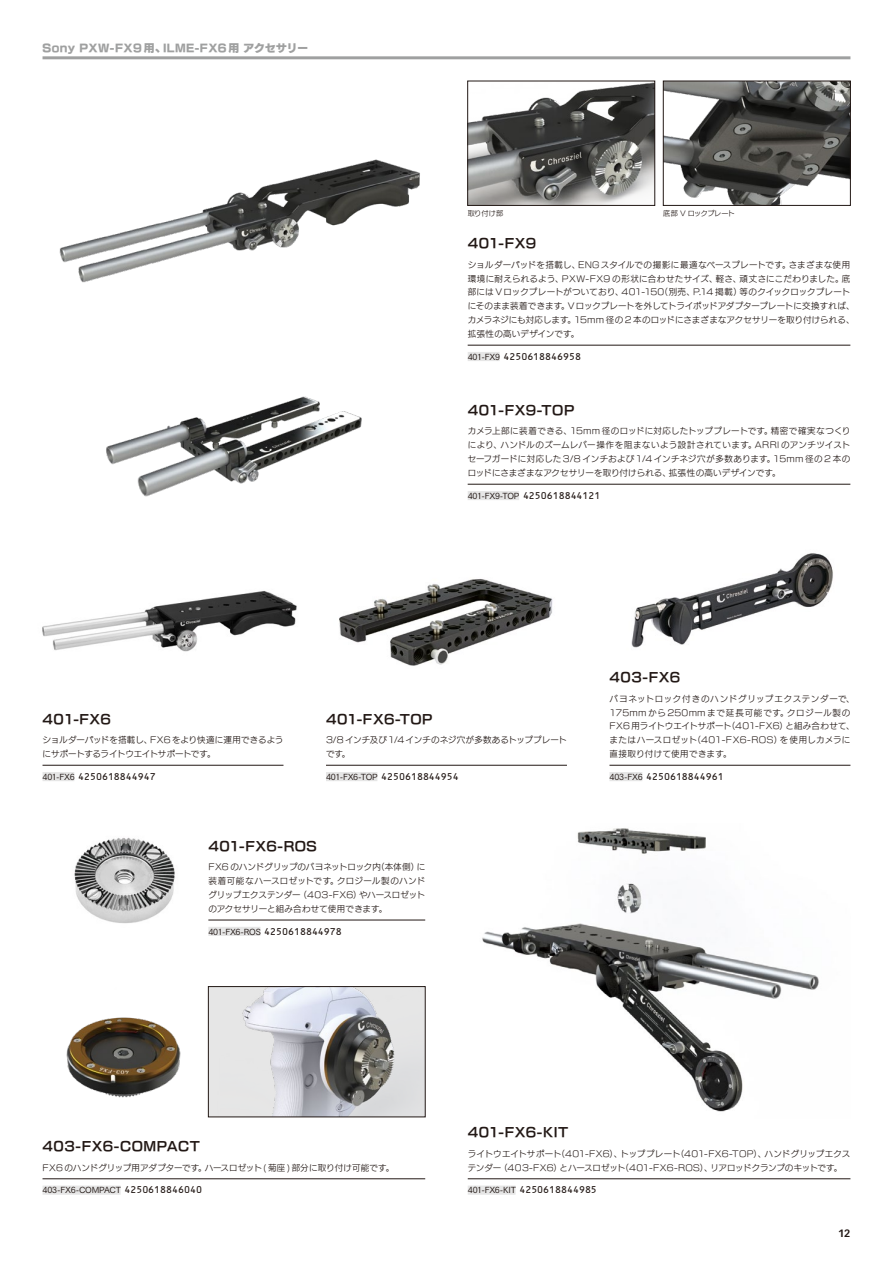
<style>
.page{position:relative;width:893px;height:1263px;background:#fff}
.page>*{position:absolute;margin:0;border:0;box-sizing:border-box;transform-origin:0 0}
.t1{font:12.75px "New Rodin Pro B";letter-spacing:.04em;color:#221815}
.t2{font:10.65px "New Rodin Pro EB";letter-spacing:.035em;color:#9fa0a0}
.t3{font:700 10.5px "Vectora LT Std";color:#221815}
.t4{font:9.6px "Optical B Normal";letter-spacing:-.075em;color:#221815}
.t5{font:8.55px/13.8px "New Rodin Pro M";letter-spacing:.015em;color:#221815}
.t6{font:8.55px/13.8px "New Rodin Pro M";letter-spacing:.05em;color:#221815}
.t7{font:8.55px/13.8px "New Rodin Pro M";letter-spacing:-.01em;color:#221815}
.t8{font:8.55px "Tsuku Go Pro M";letter-spacing:-.02em;color:#221815}
.t9{font:7.05px "New Rodin Pro M";letter-spacing:-.07em;color:#221815}
.t10{font:7.05px "New Rodin Pro M";letter-spacing:-.02em;color:#221815}
.s1{font-family:"Tsuku Go Pro M";font-size:8.55px}
.s2{font-family:"Optical B Normal";font-size:9.6px}
</style>
<div class="page">
<hr style="left:43px;top:56px;width:807px;height:3px;background:#9fa0a0">
<img style="left:66px;top:1017px;width:115px;height:81px">
<img style="left:482px;top:828px;width:337px;height:284px">
<img style="left:631px;top:553px;width:202px;height:95px">
<img style="left:42px;top:591px;width:255px;height:61px">
<img style="left:339px;top:579px;width:214px;height:87px">
<img style="left:74px;top:837px;width:101px;height:87px">
<img style="left:210px;top:988px;width:213px;height:127px">
<div style="left:208px;top:986px;width:217px;height:131px;border:1px solid #221815"></div>
<img style="left:59px;top:159px;width:361px;height:124px">
<img style="left:106px;top:396px;width:256px;height:101px">
<img style="left:469px;top:83px;width:184px;height:121px">
<div style="left:467px;top:81px;width:188px;height:125px;border:1px solid #221815"></div>
<img style="left:665px;top:83px;width:184px;height:121px">
<div style="left:663px;top:81px;width:188px;height:125px;border:1px solid #221815"></div>
<hr style="left:43px;top:765px;width:240px;height:1px;background:#221815">
<div style="left:43px;top:772px;width:31px;height:9px;background:#e6e6e6"></div>
<hr style="left:609px;top:765px;width:241px;height:1px;background:#221815">
<div style="left:609px;top:772px;width:33px;height:9px;background:#e6e6e6"></div>
<hr style="left:326px;top:765px;width:241px;height:1px;background:#221815">
<div style="left:326px;top:772px;width:51px;height:9px;background:#e6e6e6"></div>
<hr style="left:208px;top:920px;width:217px;height:1px;background:#221815">
<div style="left:208px;top:927px;width:52px;height:9px;background:#e6e6e6"></div>
<hr style="left:468px;top:1178px;width:382px;height:1px;background:#221815">
<div style="left:468px;top:1185px;width:48px;height:10px;background:#e6e6e6"></div>
<hr style="left:43px;top:1178px;width:382px;height:1px;background:#221815">
<div style="left:43px;top:1185px;width:78px;height:10px;background:#e6e6e6"></div>
<hr style="left:468px;top:484px;width:382px;height:1px;background:#221815">
<div style="left:468px;top:491px;width:51px;height:9px;background:#e6e6e6"></div>
<hr style="left:468px;top:345px;width:382px;height:1px;background:#221815">
<div style="left:468px;top:352px;width:32px;height:9px;background:#e6e6e6"></div>
<p class="t2" style="left:43px;top:39px;width:267px">Sony PXW-FX9 用、ILME-FX6 用 アクセサリー</p>
<p class="t10" style="left:468px;top:207px;width:37px">取り付け部</p>
<p class="t9" style="left:663px;top:207px;width:73px">底部 V ロックプレート</p>
<h1 class="t1" style="left:468px;top:232px;width:70px">401-FX9</h1>
<p class="t5" style="left:468px;top:257px;width:388px">ショルダーパッドを搭載し、ENGスタイルでの撮影に最適なベースプレートです。さまざまな使用環境に耐えられるよう、PXW-FX9 の形状に合わせたサイズ、軽さ、頑丈さにこだわりました。底部には V ロックプレートがついており、401-150（別売、P.14 掲載）等のクイックロックプレートにそのまま装着できます。V ロックプレートを外してトライポッドアダプタープレートに交換すれば、カメラネジにも対応します。15mm 径の 2 本のロッドにさまざまなアクセサリーを取り付けられる、拡張性の高いデザインです。</p>
<p class="t4" style="left:468px;top:350px;width:115px"><span class="s1">401-FX9</span> 4250618846958</p>
<h1 class="t1" style="left:468px;top:399px;width:108px">401-FX9-TOP</h1>
<p class="t5" style="left:468px;top:424px;width:384px;text-align:justify">カメラ上部に装着できる、15mm 径のロッドに対応したトッププレートです。精密で確実なつくりにより、ハンドルのズームレバー操作を阻まないよう設計されています。ARRI のアンチツイストセーフガードに対応した 3/8 インチおよび 1/4 インチネジ穴が多数あります。15mm 径の 2 本のロッドにさまざまなアクセサリーを取り付けられる、拡張性の高いデザインです。</p>
<p class="t4" style="left:468px;top:489px;width:135px"><span class="s1">401-FX9-TOP</span> 4250618844121</p>
<h1 class="t1" style="left:43px;top:708px;width:70px">401-FX6</h1>
<p class="t7" style="left:43px;top:732px;width:242px">ショルダーパッドを搭載し、FX6 をより快適に運用できるようにサポートするライトウエイトサポートです。</p>
<p class="t4" style="left:43px;top:770px;width:115px"><span class="s1">401-FX6</span> 4250618844947</p>
<h1 class="t1" style="left:326px;top:708px;width:108px">401-FX6-TOP</h1>
<p class="t5" style="left:326px;top:732px;width:242px">3/8 インチ及び 1/4インチのネジ穴が多数あるトッププレートです。</p>
<p class="t4" style="left:326px;top:770px;width:135px"><span class="s1">401-FX6-TOP</span> 4250618844954</p>
<h1 class="t1" style="left:609px;top:666px;width:72px">403-FX6</h1>
<p class="t6" style="left:609px;top:691px;width:247px">バヨネットロック付きのハンドグリップエクステンダーで、<br>175mmから250mmまで延長可能です。クロジール製の<br>FX6 用ライトウエイトサポート（401-FX6）と組み合わせて、またはハースロゼット（401-FX6-ROS）を使用しカメラに直接取り付けて使用できます。</p>
<p class="t4" style="left:609px;top:770px;width:116px"><span class="s1">403-FX6</span> 4250618844961</p>
<h1 class="t1" style="left:208px;top:835px;width:110px">401-FX6-ROS</h1>
<p class="t5" style="left:208px;top:859px;width:218px;text-align:justify">FX6 のハンドグリップのバヨネットロック内（本体側）に装着可能なハースロゼットです。クロジール製のハンドグリップエクステンダー（403-FX6）やハースロゼットのアクセサリーと組み合わせて使用できます。</p>
<p class="t4" style="left:208px;top:925px;width:135px"><span class="s1">401-FX6-ROS</span> 4250618844978</p>
<h1 class="t1" style="left:43px;top:1135px;width:159px">403-FX6-COMPACT</h1>
<p class="t5" style="left:43px;top:1160px;width:353px">FX6 のハンドグリップ用アダプターです。ハースロゼット ( 菊座 ) 部分に取り付け可能です。</p>
<p class="t8" style="left:43px;top:1183px;width:161px">403-FX6-COMPACT <span class="s2">4250618846040</span></p>
<h1 class="t1" style="left:468px;top:1121px;width:102px">401-FX6-KIT</h1>
<p class="t5" style="left:468px;top:1146px;width:384px">ライトウエイトサポート（401-FX6）、トッププレート（401-FX6-TOP）、ハンドグリップエクステンダー（403-FX6）とハースロゼット（401-FX6-ROS）、リアロッドクランプのキットです。</p>
<p class="t4" style="left:468px;top:1184px;width:131px"><span class="s1">401-FX6-KIT</span> 4250618844985</p>
<p class="t3" style="left:838px;top:1227px;width:14px">12</p>
</div>
